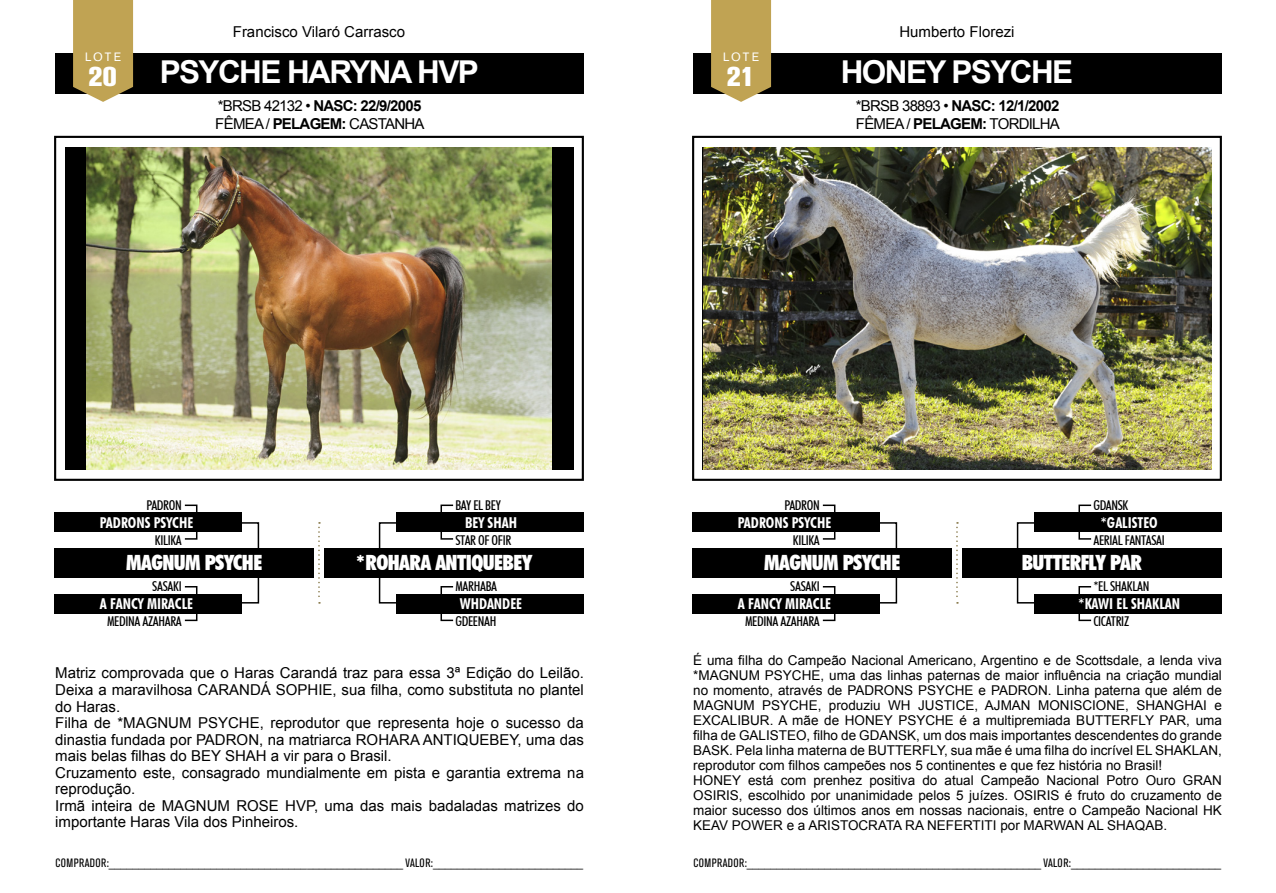
<style>
.page{position:relative;width:1276px;height:893px;background:#fff}
.page>*{position:absolute;margin:0;border:0;box-sizing:border-box;transform-origin:0 0}
.t1{font:700 31.5px "Arial";letter-spacing:-.05em;color:#fff}
.t2{font:800 27px "Akzidenz Grotesk Pro";color:#fff}
.t3{font:900 condensed 21px "Futura BT";letter-spacing:-.025em;color:#fff}
.t4{font:15px/16.5px "Arial";color:#000}
.t5{font:15px/18px "Arial";letter-spacing:-.05em;color:#000}
.t6{font:700 condensed 15px "Futura BT";color:#fff}
.t7{font:13.5px/15px "Arial";color:#000}
.t8{font:500 condensed 13.5px "Futura BT";letter-spacing:-.025em;color:#000}
.t9{font:condensed 12px "Akzidenz Grotesk Pro";letter-spacing:.025em;color:#000}
.t10{font:12px "Akzidenz Grotesk Pro";letter-spacing:.16em;color:#fff}
.s1{font-weight:700}
</style>
<div class="page">
<div style="left:54px;top:136px;width:530px;height:345px;border:2px solid #000"></div>
<div style="left:65px;top:147px;width:508px;height:322px;background:#000"></div>
<div style="left:241px;top:522px;width:18px;height:82px;border:2px solid #000"></div>
<div style="left:54px;top:548px;width:259px;height:30px;background:#000"></div>
<div style="left:184px;top:586px;width:13px;height:35px;border:2px solid #000"></div>
<div style="left:54px;top:594px;width:187px;height:19px;background:#000"></div>
<div style="left:184px;top:505px;width:13px;height:35px;border:2px solid #000"></div>
<div style="left:54px;top:512px;width:187px;height:20px;background:#000"></div>
<div style="left:379px;top:522px;width:18px;height:82px;border:2px solid #000"></div>
<div style="left:324px;top:548px;width:260px;height:30px;background:#000"></div>
<div style="left:440px;top:586px;width:14px;height:35px;border:2px solid #000"></div>
<div style="left:397px;top:594px;width:187px;height:19px;background:#000"></div>
<div style="left:440px;top:505px;width:14px;height:35px;border:2px solid #000"></div>
<div style="left:397px;top:512px;width:187px;height:20px;background:#000"></div>
<svg style="left:318px;top:522px;width:2px;height:82px"></svg>
<div style="left:55px;top:53px;width:528px;height:40px;background:#000"></div>
<svg style="left:73px;top:0;width:60px;height:102px;background:#c0a55b"></svg>
<div style="left:692px;top:136px;width:530px;height:345px;border:2px solid #000"></div>
<div style="left:879px;top:522px;width:18px;height:82px;border:2px solid #000"></div>
<div style="left:692px;top:548px;width:259px;height:30px;background:#000"></div>
<div style="left:822px;top:586px;width:13px;height:35px;border:2px solid #000"></div>
<div style="left:692px;top:594px;width:187px;height:19px;background:#000"></div>
<div style="left:822px;top:505px;width:13px;height:35px;border:2px solid #000"></div>
<div style="left:692px;top:512px;width:187px;height:20px;background:#000"></div>
<div style="left:1017px;top:522px;width:18px;height:82px;border:2px solid #000"></div>
<div style="left:962px;top:548px;width:260px;height:30px;background:#000"></div>
<div style="left:1078px;top:586px;width:14px;height:35px;border:2px solid #000"></div>
<div style="left:1035px;top:594px;width:187px;height:19px;background:#000"></div>
<div style="left:1078px;top:505px;width:14px;height:35px;border:2px solid #000"></div>
<div style="left:1035px;top:512px;width:187px;height:20px;background:#000"></div>
<svg style="left:956px;top:522px;width:2px;height:82px"></svg>
<div style="left:693px;top:53px;width:528px;height:40px;background:#000"></div>
<svg style="left:711px;top:0;width:60px;height:102px;background:#c0a55b"></svg>
<img style="left:86px;top:147px;width:466px;height:322px">
<img style="left:703px;top:147px;width:508px;height:322px">
<p class="t10" style="left:85px;top:49px;width:37px">LOTE</p>
<h2 class="t2" style="left:89px;top:60px;width:30px">20</h2>
<p class="t4" style="left:233px;top:24px;width:174px">Francisco Vilaró Carrasco</p>
<h1 class="t1" style="left:160px;top:51px;width:317px">PSYCHE HARYNA HVP</h1>
<p class="t5" style="left:215px;top:97px;width:211px">*BRSB 42132 • <span class="s1">NASC: 22/9/2005<br></span>Fêmea / <span class="s1">PE LAGEM:</span> CASTANHA</p>
<p class="t10" style="left:723px;top:49px;width:37px">LOTE</p>
<h2 class="t2" style="left:727px;top:60px;width:29px">21</h2>
<p class="t4" style="left:899px;top:24px;width:117px">Humberto Florezi</p>
<h1 class="t1" style="left:840px;top:51px;width:230px">HONEY PSYCHE</h1>
<p class="t5" style="left:855px;top:97px;width:206px">*BRSB 38893 • <span class="s1">NASC: 12/1/2002<br></span>Fêmea / <span class="s1">PELAGEM:</span> TORDILHA</p>
<p class="t8" style="left:146px;top:497px;width:37px">PADRON</p>
<p class="t8" style="left:155px;top:532px;width:28px">KILIKA</p>
<p class="t6" style="left:100px;top:513px;width:95px">PADRONS PSYCHE</p>
<h3 class="t3" style="left:126px;top:549px;width:138px">MAGNUM PSYCHE</h3>
<p class="t6" style="left:100px;top:595px;width:95px">A FANCY MIRACLE</p>
<p class="t8" style="left:152px;top:578px;width:31px">SASAKI</p>
<p class="t8" style="left:107px;top:613px;width:76px">MEDINA AZAHARA</p>
<p class="t8" style="left:455px;top:497px;width:47px">BAY EL BEY</p>
<p class="t8" style="left:455px;top:532px;width:57px">STAR OF OFIR</p>
<p class="t6" style="left:465px;top:513px;width:53px">BEY SHAH</p>
<h3 class="t3" style="left:355px;top:549px;width:179px">*ROHARA ANTIQUEBEY</h3>
<p class="t6" style="left:460px;top:594px;width:64px">WHDANDEE</p>
<p class="t8" style="left:455px;top:578px;width:43px">MARHABA</p>
<p class="t8" style="left:455px;top:613px;width:42px">GDEENAH</p>
<p class="t4" style="left:55px;top:665px;width:530px">Matriz comprovada que o Haras Carandá traz para essa 3ª Edição do Leilão.<br>Deixa a maravilhosa CARANDÁ SOPHIE, sua filha, como substituta no plantel do Haras.<br>Filha de *MAGNUM PSYCHE, reprodutor que representa hoje o sucesso da dinastia fundada por PADRON, na matriarca ROHARA ANTIQUEBEY, uma das mais belas filhas do BEY SHAH a vir para o Brasil.<br>Cruzamento este, consagrado mundialmente em pista e garantia extrema na reprodução.<br>Irmã inteira de MAGNUM ROSE HVP, uma das mais badaladas matrizes do importante Haras Vila dos Pinheiros.</p>
<p class="t9" style="left:56px;top:855px;width:529px">COMPRADOR:_________________________________________________ VALOR:_________________________</p>
<p class="t8" style="left:784px;top:497px;width:37px">PADRON</p>
<p class="t8" style="left:793px;top:532px;width:28px">KILIKA</p>
<p class="t6" style="left:737px;top:513px;width:95px">PADRONS PSYCHE</p>
<h3 class="t3" style="left:764px;top:549px;width:138px">MAGNUM PSYCHE</h3>
<p class="t6" style="left:738px;top:595px;width:95px">A FANCY MIRACLE</p>
<p class="t8" style="left:790px;top:578px;width:31px">SASAKI</p>
<p class="t8" style="left:745px;top:613px;width:76px">MEDINA AZAHARA</p>
<p class="t8" style="left:1093px;top:497px;width:37px">GDANSK</p>
<p class="t8" style="left:1093px;top:532px;width:73px">AERIAL FANTASAI</p>
<p class="t6" style="left:1100px;top:513px;width:59px">*GALISTEO</p>
<h3 class="t3" style="left:1021px;top:549px;width:122px">BUTTERFLY PAR</h3>
<p class="t6" style="left:1078px;top:594px;width:103px">*KAWI EL SHAKLAN</p>
<p class="t8" style="left:1093px;top:578px;width:58px">*EL SHAKLAN</p>
<p class="t8" style="left:1093px;top:613px;width:37px">CICATRIZ</p>
<p class="t7" style="left:693px;top:653px;width:530px">É uma filha do Campeão Nacional Americano, Argentino e de Scottsdale, a lenda viva *MAGNUM PSYCHE, uma das linhas paternas de maior influência na criação mundial no momento, através de PADRONS PSYCHE e PADRON. Linha paterna que além de MAGNUM PSYCHE, produziu WH JUSTICE, AJMAN MONISCIONE, SHANGHAI e EXCALIBUR. A mãe de HONEY PSYCHE é a multipremiada BUTTERFLY PAR, uma filha de GALISTEO, filho de GDANSK, um dos mais importantes descendentes do grande BASK. Pela linha materna de BUTTERFLY, sua mãe é uma filha do incrível EL SHAKLAN, reprodutor com filhos campeões nos 5 continentes e que fez história no Brasil!<br>HONEY está com prenhez positiva do atual Campeão Nacional Potro Ouro GRAN OSIRIS, escolhido por unanimidade pelos 5 juízes. OSIRIS é fruto do cruzamento de maior sucesso dos últimos anos em nossas nacionais, entre o Campeão Nacional HK KEAV POWER e a ARISTOCRATA RA NEFERTITI por MARWAN AL SHAQAB.</p>
<p class="t9" style="left:693px;top:855px;width:529px">COMPRADOR:_________________________________________________ VALOR:_________________________</p>
</div>
